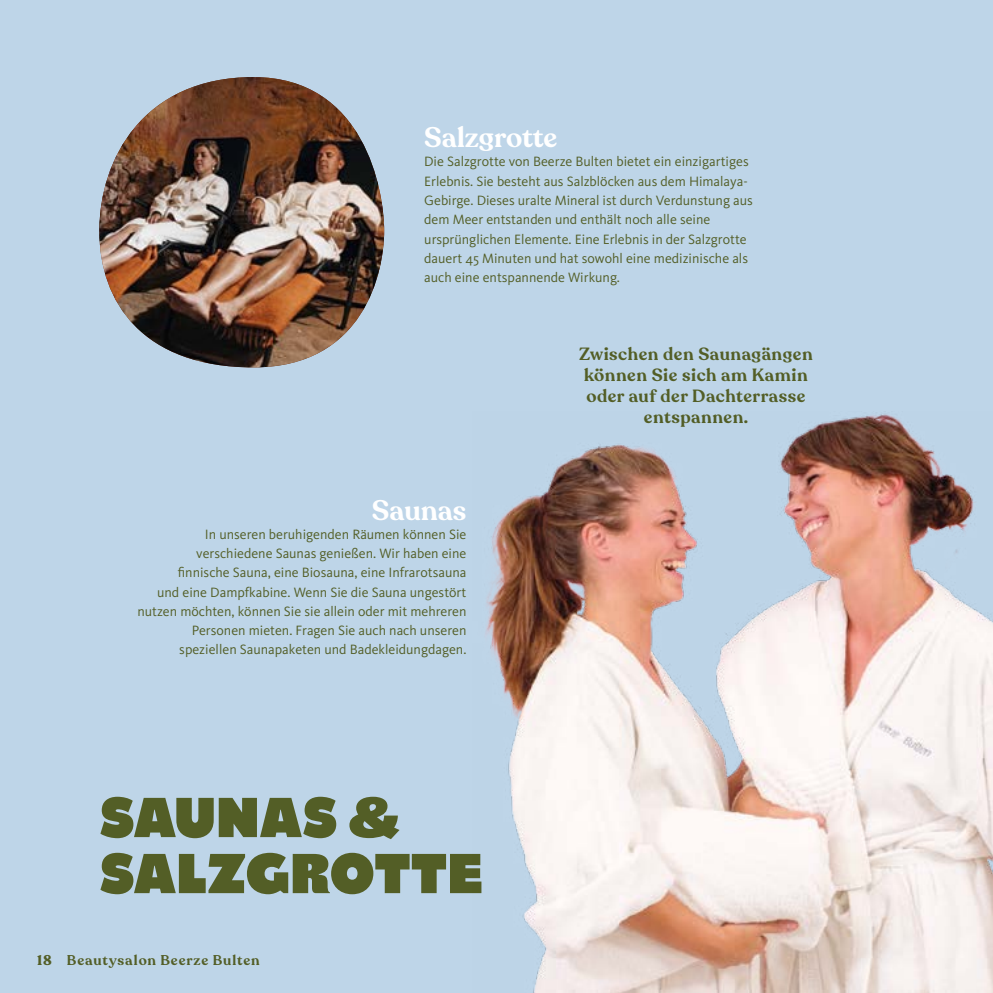
<style>
.page{position:relative;width:993px;height:993px;background:#fff}
.page>*{position:absolute;margin:0;border:0;box-sizing:border-box;transform-origin:0 0}
.t1{font:800 56px/56px "Catalpa";color:#535e26}
.t2{font:600 28px "Recoleta";color:#fff}
.t3{font:600 17.5px/21px "Recoleta";letter-spacing:.03em;color:#535e26;text-align:center}
.t4{font:14px/19.2px "Kievit OT";color:#535e26}
.t5{font:600 14px "Recoleta";letter-spacing:.065em;color:#535e26}
.s1{font-weight:700}
</style>
<div class="page">
<div style="left:0;top:0;width:992px;height:992px;background:#bed5e8"></div>
<img style="left:486px;top:414px;width:506px;height:578px">
<img style="left:99px;top:77px;width:285px;height:290px;border-radius:133px">
<h2 class="t2" style="left:424px;top:120px;width:135px">Salzgrotte</h2>
<p class="t4" style="left:424px;top:152px;width:330px">Die Salzgrotte von Beerze Bulten bietet ein einzigartiges Erlebnis. Sie besteht aus Salzblöcken aus dem Himalaya-Gebirge. Dieses uralte Mineral ist durch Verdunstung aus dem Meer entstanden und enthält noch alle seine ursprünglichen Elemente. Eine Erlebnis in der Salzgrotte dauert 45 Minuten und hat sowohl eine medizinische als auch eine entspannende Wirkung.</p>
<h2 class="t2" style="left:372px;top:492px;width:96px">Saunas</h2>
<p class="t4" style="left:137px;top:524px;width:330px;text-align:right">In unseren beruhigenden Räumen können Sie verschiedene Saunas genießen. Wir haben eine<br>finnische Sauna, eine Biosauna, eine Infrarotsauna<br>und eine Dampfkabine. Wenn Sie die Sauna ungestört nutzen möchten, können Sie sie allein oder mit mehreren Personen mieten. Fragen Sie auch nach unseren speziellen Saunapaketen und Badekleidungdagen.</p>
<h1 class="t1" style="left:99px;top:790px;width:385px">SAUNAS &amp;<br>SALZGROTTE</h1>
<p class="t5" style="left:37px;top:951px;width:224px"><span class="s1">18</span> Beautysalon Beerze Bulten</p>
<p class="t3" style="left:579px;top:344px;width:235px">Zwischen den Saunagängen können Sie sich am Kamin oder auf der Dachterrasse entspannen.</p>
</div>
